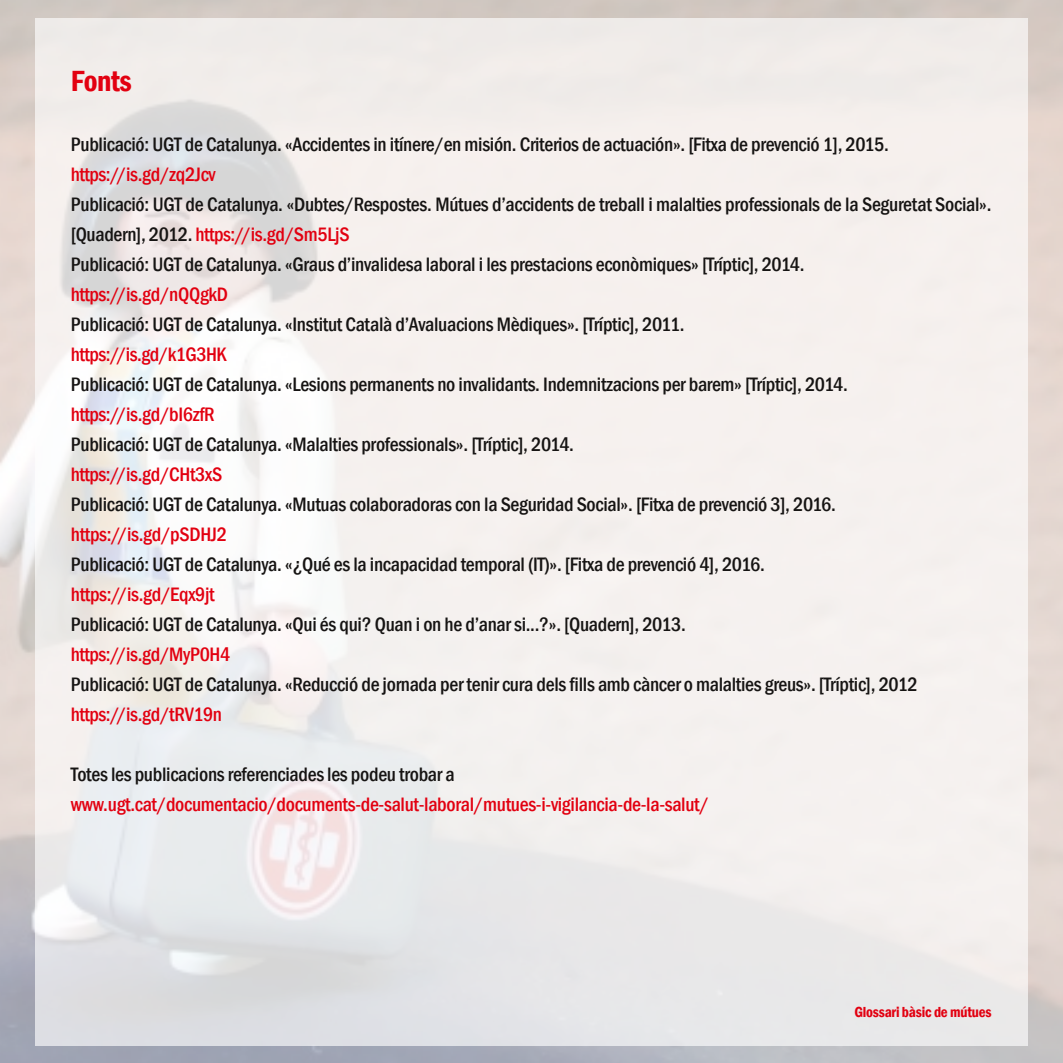
<style>
.page{position:relative;width:1063px;height:1063px;background:#fff}
.page>*{position:absolute;margin:0;border:0;box-sizing:border-box;transform-origin:0 0}
.t1{font:600 condensed 30px "Franklin Gothic";letter-spacing:-.015em;color:#e20010}
.t2{font:500 condensed 20px/30px "Franklin Gothic";letter-spacing:-.015em;color:#161413}
.t3{font:500 condensed 20px "Franklin Gothic";letter-spacing:-.015em;color:#e20010}
.t4{font:600 condensed 15px "Franklin Gothic";letter-spacing:-.015em;color:#e20010}
.s1{color:#e20010}
</style>
<div class="page">
<div style="left:0;top:0;width:1063px;height:1063px;background:#fff;opacity:.55"></div>
<div style="left:35px;top:18px;width:993px;height:1027px;background:#fff;opacity:.65"></div>
<hr style="left:1062px;top:0;width:1px;height:1063px;background:#fff;opacity:.55">
<h1 class="t1" style="left:71px;top:63px;width:63px">Fonts</h1>
<p class="t2" style="left:71px;top:129px;width:819px">Publicació: UGT de Catalunya. «Accidentes in itínere/en misión. Criterios de actuación». [Fitxa de prevenció 1], 2015.</p>
<p class="t3" style="left:71px;top:163px;width:146px">https://is.gd/zq2Jcv</p>
<p class="t2" style="left:71px;top:189px;width:922px">Publicació: UGT de Catalunya. «Dubtes/Respostes. Mútues d’accidents de treball i malalties professionals de la Seguretat Social». [Quadern], 2012. <span class="s1">https://is.gd/Sm5LjS<br></span>Publicació: UGT de Catalunya. «Graus d’invalidesa laboral i les prestacions econòmiques» [Tríptic], 2014.</p>
<p class="t3" style="left:71px;top:283px;width:159px">https://is.gd/nQQgkD</p>
<p class="t2" style="left:71px;top:309px;width:615px">Publicació: UGT de Catalunya. «Institut Català d’Avaluacions Mèdiques». [Tríptic], 2011.</p>
<p class="t3" style="left:71px;top:343px;width:157px">https://is.gd/k1G3HK</p>
<p class="t2" style="left:71px;top:369px;width:779px">Publicació: UGT de Catalunya. «Lesions permanents no invalidants. Indemnitzacions per barem» [Tríptic], 2014.</p>
<p class="t3" style="left:71px;top:403px;width:145px">https://is.gd/bI6zfR</p>
<p class="t2" style="left:71px;top:429px;width:505px">Publicació: UGT de Catalunya. «Malalties professionals». [Tríptic], 2014.</p>
<p class="t3" style="left:71px;top:463px;width:153px">https://is.gd/CHt3xS</p>
<p class="t2" style="left:71px;top:489px;width:767px">Publicació: UGT de Catalunya. «Mutuas colaboradoras con la Seguridad Social». [Fitxa de prevenció 3], 2016.</p>
<p class="t3" style="left:71px;top:523px;width:158px">https://is.gd/pSDHJ2</p>
<p class="t2" style="left:71px;top:549px;width:695px">Publicació: UGT de Catalunya. «¿Qué es la incapacidad temporal (IT)». [Fitxa de prevenció 4], 2016.</p>
<p class="t3" style="left:71px;top:583px;width:145px">https://is.gd/Eqx9jt</p>
<p class="t2" style="left:71px;top:609px;width:616px">Publicació: UGT de Catalunya. «Qui és qui? Quan i on he d’anar si...?». [Quadern], 2013.</p>
<p class="t3" style="left:71px;top:643px;width:161px">https://is.gd/MyP0H4</p>
<p class="t2" style="left:71px;top:669px;width:848px">Publicació: UGT de Catalunya. «Reducció de jornada per tenir cura dels fills amb càncer o malalties greus». [Tríptic], 2012</p>
<p class="t3" style="left:71px;top:703px;width:153px">https://is.gd/tRV19n</p>
<p class="t2" style="left:71px;top:759px;width:385px">Totes les publicacions referenciades les podeu trobar a</p>
<p class="t3" style="left:71px;top:793px;width:640px">www.ugt.cat/documentacio/documents-de-salut-laboral/mutues-i-vigilancia-de-la-salut/</p>
<p class="t4" style="left:854px;top:1004px;width:139px">Glossari bàsic de mútues</p>
</div>
